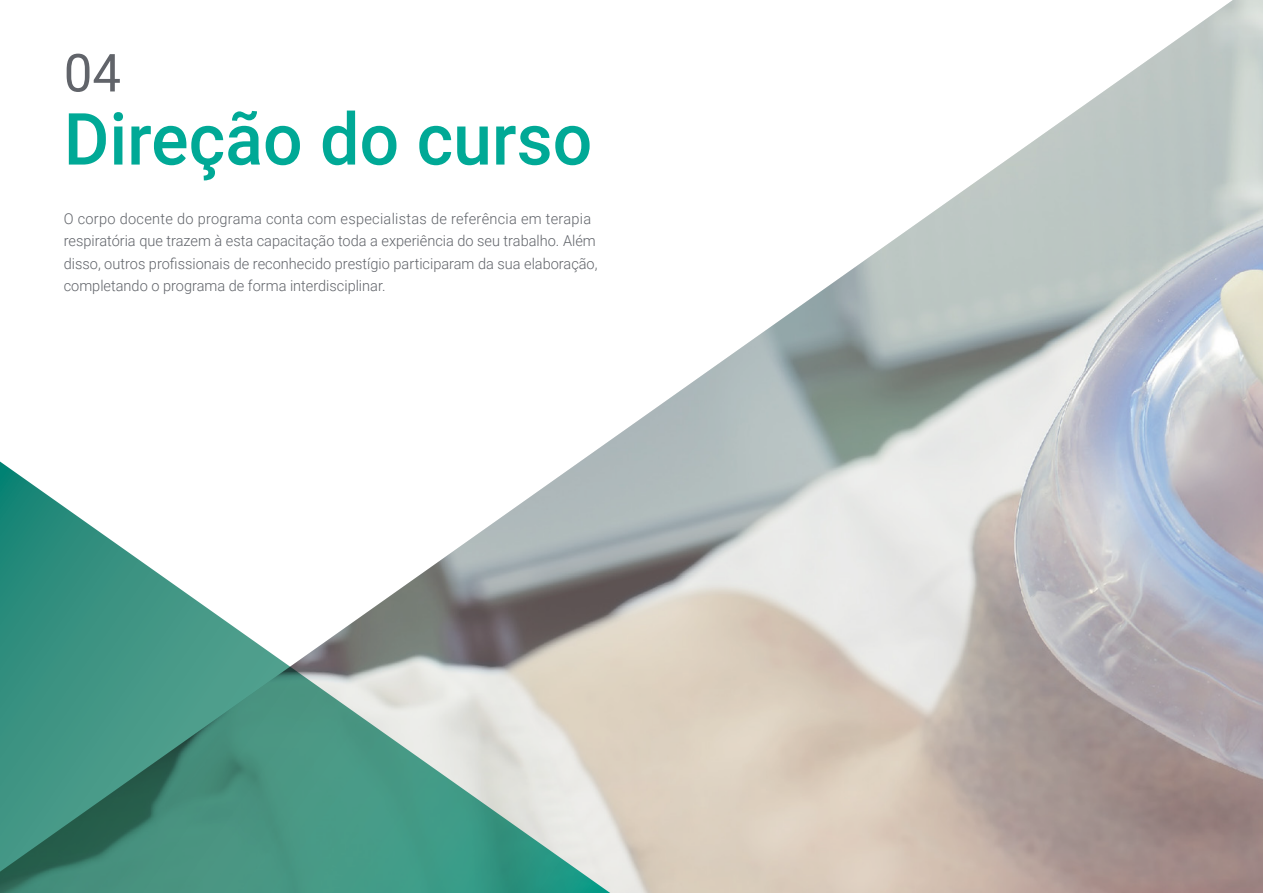
<style>
.page{position:relative;width:1263px;height:893px;background:#fff}
.page>*{position:absolute;margin:0;border:0;box-sizing:border-box;transform-origin:0 0}
.t1{font:500 72px "Roboto";color:#00a996}
.t2{font:52.5px "Roboto";color:#61646a}
.t3{font:300 15px/22.5px "Roboto";color:#61646a}
</style>
<div class="page">
<img style="left:602px;top:0;width:661px;height:893px">
<svg style="left:0;top:446px;width:640px;height:447px"></svg>
<h2 class="t2" style="left:64px;top:36px;width:59px">04</h2>
<h1 class="t1" style="left:64px;top:89px;width:530px">Direção do curso</h1>
<p class="t3" style="left:64px;top:207px;width:535px">O corpo docente do programa conta com especialistas de referência em terapia respiratória que trazem à esta capacitação toda a experiência do seu trabalho. Além disso, outros profissionais de reconhecido prestígio participaram da sua elaboração, completando o programa de forma interdisciplinar.</p>
</div>
